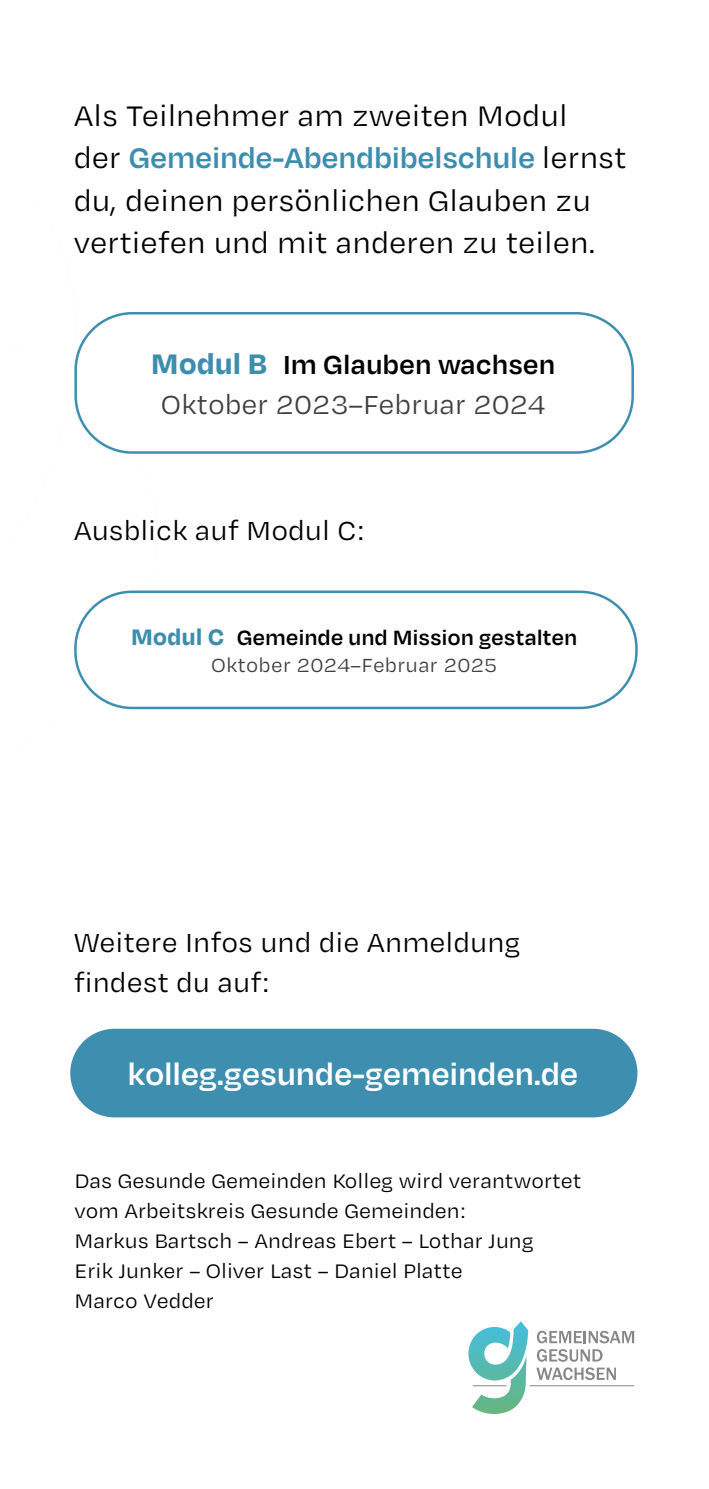
<style>
.page{position:relative;width:709px;height:1489px;background:#fff}
.page>*{position:absolute;margin:0;border:0;box-sizing:border-box;transform-origin:0 0}
.t1{font:600 35px "Degular";letter-spacing:.015em;color:#fff}
.t2{font:32.5px/42.5px "Degular Text";color:#000}
.t3{font:600 32.5px "Degular";letter-spacing:.015em;color:#3c8dae}
.t4{font:30px/40px "Degular Text";color:#000}
.t5{font:30px "Degular Text";color:#404040}
.t6{font:600 30px "Degular";letter-spacing:.02em;color:#000}
.t7{font:600 23.75px "Degular";letter-spacing:.02em;color:#000}
.t8{font:22.5px/30px "Degular Text";color:#000}
.t9{font:21.75px "Degular Text";letter-spacing:.015em;color:#404040}
.s1{font-family:"Degular Text";font-weight:400;color:#000}
.s2{font-weight:700;font-size:32.5px;color:#3c8dae}
.s3{font-weight:700;font-size:25.75px;color:#3c8dae}
</style>
<div class="page">
<hr style="left:708px;top:0;width:1px;height:1488px;background:#f2ede8">
<div style="left:70px;top:1028px;width:567px;height:89px;background:#3e8eaf;border-radius:44px"></div>
<svg style="left:537px;top:1330px;width:97px;height:31px"></svg>
<svg style="left:536px;top:1367px;width:80px;height:12px"></svg>
<hr style="left:529px;top:1385px;width:105px;height:1px;background:#878787">
<svg style="left:468px;top:1321px;width:60px;height:92px"></svg>
<div style="left:74px;top:312px;width:560px;height:142px;border:2px solid #3e8eaf;border-radius:57px"></div>
<div style="left:74px;top:590px;width:563px;height:119px;border:2px solid #3e8eaf;border-radius:57px"></div>
<h2 class="t2" style="left:74px;top:93px;width:495px">Als Teilnehmer am zweiten Modul</h2>
<h2 class="t3" style="left:74px;top:138px;width:554px"><span class="s1">der</span> Gemeinde-Abendbibelschule <span class="s1">lernst</span></h2>
<h2 class="t2" style="left:74px;top:178px;width:522px">du, deinen persönlichen Glauben zu vertiefen und mit anderen zu teilen.</h2>
<h3 class="t6" style="left:152px;top:346px;width:405px"><span class="s2">Modul B</span> Im Glauben wachsen</h3>
<h3 class="t5" style="left:161px;top:385px;width:386px">Oktober 2023–Februar 2024</h3>
<h3 class="t4" style="left:74px;top:510px;width:291px">Ausblick auf Modul C:</h3>
<p class="t7" style="left:131px;top:622px;width:447px"><span class="s3">Modul C</span> Gemeinde und Mission gestalten</p>
<p class="t9" style="left:211px;top:651px;width:288px">Oktober 2024–Februar 2025</p>
<h3 class="t4" style="left:74px;top:921px;width:448px">Weitere Infos und die Anmeldung findest du auf:</h3>
<h1 class="t1" style="left:128px;top:1052px;width:452px">kolleg.gesunde-gemeinden.de</h1>
<p class="t8" style="left:74px;top:1164px;width:508px">Das Gesunde Gemeinden Kolleg wird verantwortet vom Arbeitskreis Gesunde Gemeinden:<br>Markus Bartsch – Andreas Ebert – Lothar Jung<br>Erik Junker – Oliver Last – Daniel Platte<br>Marco Vedder</p>
</div>
